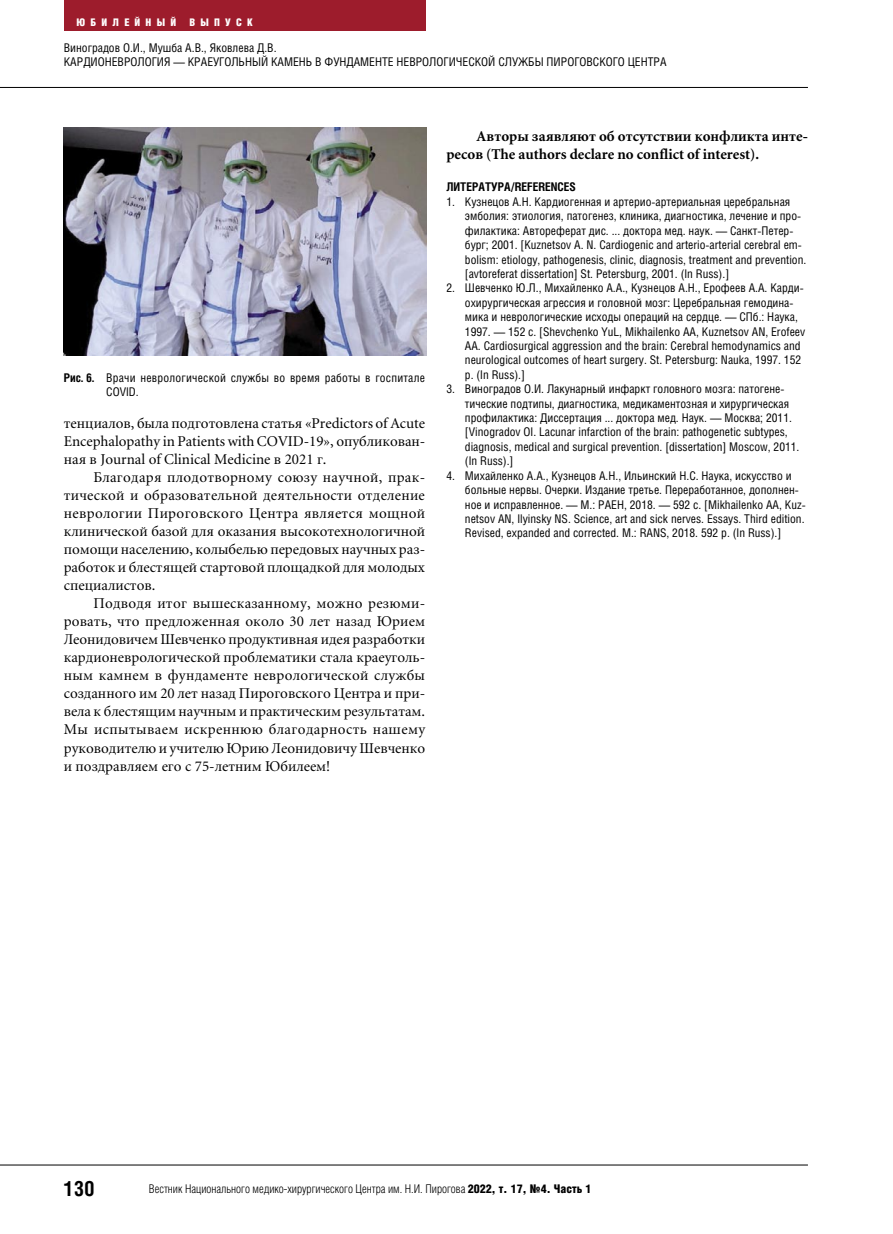
<style>
.page{position:relative;width:893px;height:1234px;background:#fff}
.page>*{position:absolute;margin:0;border:0;box-sizing:border-box;transform-origin:0 0}
.t1{font:700 21px "Helios Cond";color:#000}
.main_text{font:15px/18px "Minion Cyr";color:#000;text-align:justify}
.main_text-2{font:700 15px/18px "Minion Cyr";color:#000}
.literature{font:12px/14.4px "Helios Cond";color:#000}
.t2{font:300 12px "Helios Cond";color:#000}
.ris_name{font:12px/14.4px "Helios Cond";letter-spacing:.015em;color:#000}
.literature-2{font:700 12px "Helios Cond";color:#000}
.t3{font:900 10.5px "Helios Cond";letter-spacing:.5em;color:#fff}
.s1{font-weight:700}
.s2{font-weight:900}
</style>
<div class="page">
<hr style="left:0;top:1164px;width:808px;height:1px;background:#000">
<hr style="left:0;top:87px;width:808px;height:1px;background:#000">
<div style="left:64px;top:0;width:361px;height:30px;background:#9d1c2c"></div>
<img style="left:64px;top:128px;width:362px;height:227px">
<p class="t3" style="left:77px;top:16px;width:101px">ЮБИЛЕЙНЫЙ</p>
<p class="t3" style="left:189px;top:16px;width:65px">ВЫПУСК</p>
<p class="literature" style="left:64px;top:40px;width:604px">Виноградов О.И., Мушба А.В., Яковлева Д.В.<br>КАРДИОНЕВРОЛОГИЯ — КРАЕУГОЛЬНЫЙ КАМЕНЬ В ФУНДАМЕНТЕ НЕВРОЛОГИЧЕСКОЙ СЛУЖБЫ ПИРОГОВСКОГО ЦЕНТРА</p>
<p class="ris_name" style="left:106px;top:370px;width:320px;text-indent:-43px"><span class="s1">Рис. 6.</span> Врачи неврологической службы во время работы в госпитале<br>COVID.</p>
<p class="main_text" style="left:64px;top:414px;width:363px">тенциалов, была подготовлена статья «Predictors of Acute Encephalopathy in Patients with COVID-19», опубликован&shy;ная в Journal of Clinical Medicine в 2021 г.</p>
<p class="main_text" style="left:64px;top:468px;width:363px;text-indent:30px">Благодаря плодотворному союзу научной, прак&shy;тической и образовательной деятельности отделение неврологии Пироговского Центра является мощной клинической базой для оказания высокотехнологичной помощи населению, колыбелью передовых научных раз&shy;работок и блестящей стартовой площадкой для молодых специалистов.</p>
<p class="main_text" style="left:64px;top:594px;width:363px;text-indent:30px">Подводя итог вышесказанному, можно резюми&shy;ровать, что предложенная около 30 лет назад Юрием Леонидовичем Шевченко продуктивная идея разработки кардионеврологической проблематики стала краеуголь&shy;ным камнем в фундаменте неврологической службы созданного им 20 лет назад Пироговского Центра и при&shy;вела к блестящим научным и практическим результатам.<br>Мы испытываем искреннюю благодарность нашему руководителю и учителю Юрию Леонидовичу Шевченко и поздравляем его с 75-летним Юбилеем!</p>
<p class="main_text-2" style="left:446px;top:127px;width:363px;text-indent:30px">Авторы заявляют об отсутствии конфликта инте&shy;ресов (The authors declare no conflict of interest).</p>
<p class="literature-2" style="left:446px;top:180px;width:131px">ЛИТЕРАТУРА/REFERENCES</p>
<p class="literature" style="left:465px;top:194px;width:343px;text-indent:-18px">1. Кузнецов А.Н. Кардиогенная и артерио-артериальная церебральная эмболия: этиология, патогенез, клиника, диагностика, лечение и про&shy;филактика: Автореферат дис. ... доктора мед. наук. — Санкт-Петер&shy;бург; 2001. [Kuznetsov A. N. Cardiogenic and arterio-arterial cerebral em&shy;bolism: etiology, pathogenesis, clinic, diagnosis, treatment and prevention. [avtoreferat dissertation] St. Petersburg, 2001. (In Russ).]</p>
<p class="literature" style="left:465px;top:280px;width:342px;text-indent:-18px">2. Шевченко Ю.Л., Михайленко А.А., Кузнецов А.Н., Ерофеев А.А. Карди&shy;охирургическая агрессия и головной мозг: Церебральная гемодина&shy;мика и неврологические исходы операций на сердце. — СПб.: Наука, 1997. — 152 с. [Shevchenko YuL, Mikhailenko AA, Kuznetsov AN, Erofeev AA. Cardiosurgical aggression and the brain: Cerebral hemodynamics and neurological outcomes of heart surgery. St. Petersburg: Nauka, 1997. 152 p. (In Russ).]</p>
<p class="literature" style="left:465px;top:381px;width:336px;text-indent:-18px">3. Виноградов О.И. Лакунарный инфаркт головного мозга: патогене&shy;тические подтипы, диагностика, медикаментозная и хирургическая профилактика: Диссертация ... доктора мед. Наук. — Москва; 2011. [Vinogradov OI. Lacunar infarction of the brain: pathogenetic subtypes, diagnosis, medical and surgical prevention. [dissertation] Moscow, 2011. (In Russ).]</p>
<p class="literature" style="left:465px;top:468px;width:342px;text-indent:-18px">4. Михайленко А.А., Кузнецов А.Н., Ильинский Н.С. Наука, искусство и больные нервы. Очерки. Издание третье. Переработанное, дополнен&shy;ное и исправленное. — М.: РАЕН, 2018. — 592 с. [Mikhailenko AA, Kuz&shy;netsov AN, Ilyinsky NS. Science, art and sick nerves. Essays. Third edition.<br>Revised, expanded and corrected. M.: RANS, 2018. 592 p. (In Russ).]</p>
<h1 class="t1" style="left:64px;top:1175px;width:33px">130</h1>
<p class="t2" style="left:149px;top:1181px;width:444px">Вестник Национального медико-хирургического Центра им. Н.И. Пирогова <span class="s2">2022, т. 17, №4. Часть 1</span></p>
</div>
